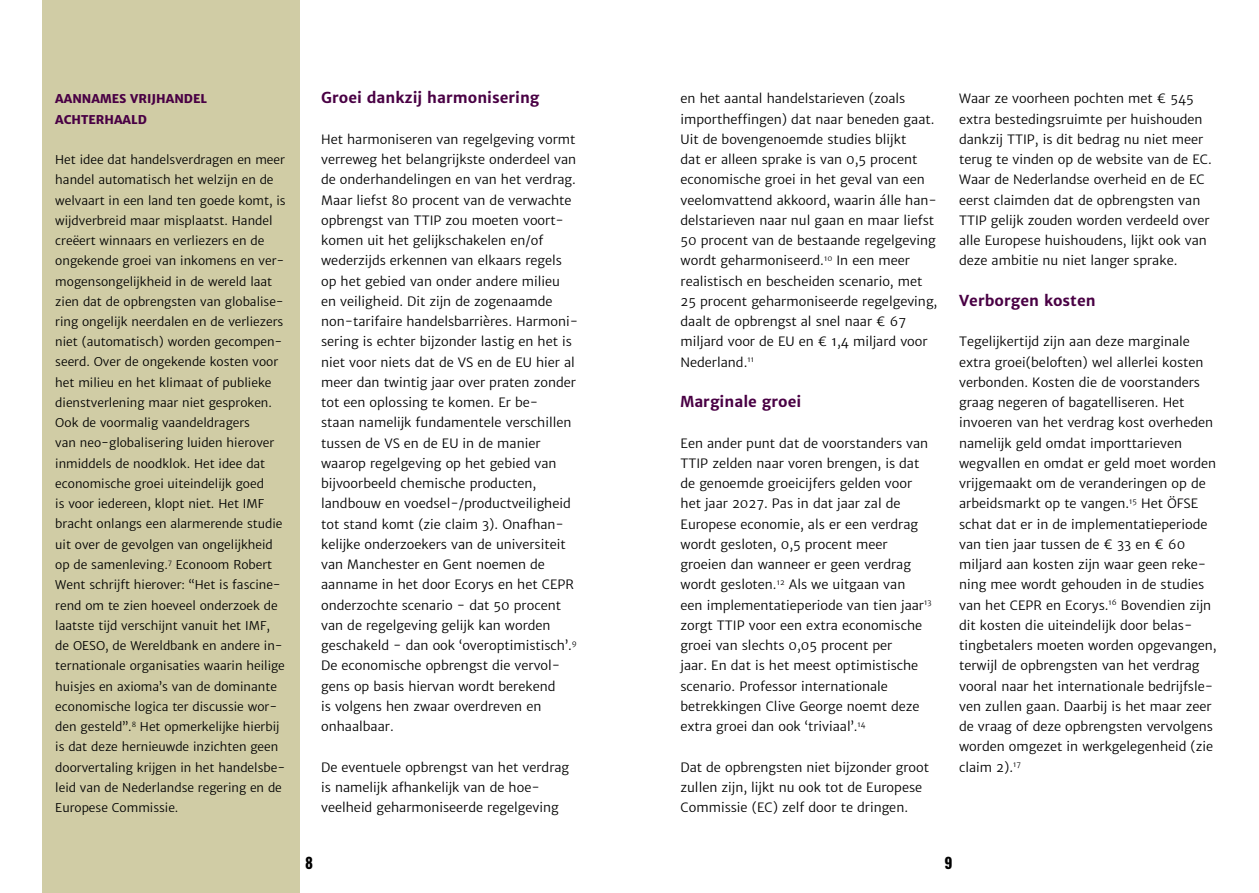
<style>
.page{position:relative;width:1259px;height:893px;background:#fff}
.page>*{position:absolute;margin:0;border:0;box-sizing:border-box;transform-origin:0 0}
.t1{font:700 15px "Merriweather Sans";color:#490044}
.t2{font:700 15px "Oswald";color:#000}
.t3{font:12.75px/20.2px "Merriweather Sans";color:#000}
.t4{font:12px/20.2px "Merriweather Sans";color:#000}
.t5{font:800 12px/20.2px "Merriweather Sans";color:#490044}
</style>
<div class="page">
<div style="left:43px;top:0;width:257px;height:893px;background:#d0cca5"></div>
<p class="t5" style="left:55px;top:89px;width:153px">AANNAMES VRIJHANDEL<br>ACHTERHAALD</p>
<p class="t4" style="left:55px;top:150px;width:232px">Het idee dat handelsverdragen en meer handel automatisch het welzijn en de welvaart in een land ten goede komt, is wijdverbreid maar misplaatst. Handel creëert winnaars en verliezers en de ongekende groei van inkomens en ver&shy;mogensongelijkheid in de wereld laat zien dat de opbrengsten van globalise&shy;ring ongelijk neerdalen en de verliezers niet (automatisch) worden gecompen&shy;seerd. Over de ongekende kosten voor het milieu en het klimaat of publieke dienstverlening maar niet gesproken.<br>Ook de voormalig vaandeldragers<br>van neo-globalisering luiden hierover inmiddels de noodklok. Het idee dat economische groei uiteindelijk goed<br>is voor iedereen, klopt niet. Het IMF bracht onlangs een alarmerende studie uit over de gevolgen van ongelijkheid op de samenleving.<sup>7</sup> Econoom Robert Went schrijft hierover: “Het is fascine&shy;rend om te zien hoeveel onderzoek de laatste tijd verschijnt vanuit het IMF, de OESO, de Wereldbank en andere in&shy;ternationale organisaties waarin heilige huisjes en axioma’s van de dominante economische logica ter discussie wor&shy;den gesteld”.<sup>8</sup> Het opmerkelijke hierbij is dat deze hernieuwde inzichten geen doorvertaling krijgen in het handelsbe&shy;leid van de Nederlandse regering en de Europese Commissie.</p>
<p class="t1" style="left:321px;top:89px;width:220px">Groei dankzij harmonisering</p>
<p class="t3" style="left:321px;top:129px;width:258px">Het harmoniseren van regelgeving vormt verreweg het belangrijkste onderdeel van de onderhandelingen en van het verdrag.<br>Maar liefst 80 procent van de verwachte opbrengst van TTIP zou moeten voort&shy;komen uit het gelijkschakelen en/of wederzijds erkennen van elkaars regels op het gebied van onder andere milieu en veiligheid. Dit zijn de zogenaamde non-tarifaire handelsbarrières. Harmoni&shy;sering is echter bijzonder lastig en het is niet voor niets dat de VS en de EU hier al meer dan twintig jaar over praten zonder tot een oplossing te komen. Er be-<br>staan namelijk fundamentele verschillen tussen de VS en de EU in de manier waarop regelgeving op het gebied van bijvoorbeeld chemische producten, landbouw en voedsel-/productveiligheid tot stand komt (zie claim 3). Onafhan&shy;kelijke onderzoekers van de universiteit van Manchester en Gent noemen de aanname in het door Ecorys en het CEPR onderzochte scenario − dat 50 procent van de regelgeving gelijk kan worden geschakeld − dan ook ‘overoptimistisch’.<sup>9<br></sup>De economische opbrengst die vervol&shy;gens op basis hiervan wordt berekend<br>is volgens hen zwaar overdreven en onhaalbaar.</p>
<p class="t3" style="left:321px;top:757px;width:250px">De eventuele opbrengst van het verdrag is namelijk afhankelijk van de hoe&shy;veelheid geharmoniseerde regelgeving</p>
<p class="t3" style="left:680px;top:89px;width:258px">en het aantal handelstarieven (zoals importheffingen) dat naar beneden gaat.<br>Uit de bovengenoemde studies blijkt<br>dat er alleen sprake is van 0,5 procent economische groei in het geval van een veelomvattend akkoord, waarin álle han&shy;delstarieven naar nul gaan en maar liefst 50 procent van de bestaande regelgeving wordt geharmoniseerd.<sup>10</sup> In een meer realistisch en bescheiden scenario, met 25 procent geharmoniseerde regelgeving, daalt de opbrengst al snel naar € 67 miljard voor de EU en € 1,4 miljard voor Nederland.<sup>11</sup></p>
<p class="t1" style="left:680px;top:392px;width:122px">Marginale groei</p>
<p class="t3" style="left:680px;top:433px;width:252px">Een ander punt dat de voorstanders van TTIP zelden naar voren brengen, is dat de genoemde groeicijfers gelden voor het jaar 2027. Pas in dat jaar zal de Europese economie, als er een verdrag wordt gesloten, 0,5 procent meer groeien dan wanneer er geen verdrag wordt gesloten.<sup>12</sup> Als we uitgaan van<br>een implementatieperiode van tien jaar<sup>13 </sup>zorgt TTIP voor een extra economische groei van slechts 0,05 procent per<br>jaar. En dat is het meest optimistische scenario. Professor internationale betrekkingen Clive George noemt deze extra groei dan ook ‘triviaal’.<sup>14</sup></p>
<p class="t3" style="left:680px;top:757px;width:250px">Dat de opbrengsten niet bijzonder groot zullen zijn, lijkt nu ook tot de Europese<br>Commissie (EC) zelf door te dringen.</p>
<p class="t3" style="left:959px;top:89px;width:254px">Waar ze voorheen pochten met € 545 extra bestedingsruimte per huishouden dankzij TTIP, is dit bedrag nu niet meer terug te vinden op de website van de EC.<br>Waar de Nederlandse overheid en de EC eerst claimden dat de opbrengsten van TTIP gelijk zouden worden verdeeld over alle Europese huishoudens, lijkt ook van deze ambitie nu niet langer sprake.</p>
<p class="t1" style="left:959px;top:291px;width:138px">Verborgen kosten</p>
<p class="t3" style="left:959px;top:332px;width:259px">Tegelijkertijd zijn aan deze marginale extra groei(beloften) wel allerlei kosten verbonden. Kosten die de voorstanders graag negeren of bagatelliseren. Het invoeren van het verdrag kost overheden namelijk geld omdat importtarieven wegvallen en omdat er geld moet worden vrijgemaakt om de veranderingen op de arbeidsmarkt op te vangen.<sup>15</sup> Het ÖFSE schat dat er in de implementatieperiode van tien jaar tussen de € 33 en € 60 miljard aan kosten zijn waar geen reke&shy;ning mee wordt gehouden in de studies van het CEPR en Ecorys.<sup>16</sup> Bovendien zijn dit kosten die uiteindelijk door belas&shy;tingbetalers moeten worden opgevangen, terwijl de opbrengsten van het verdrag vooral naar het internationale bedrijfsle&shy;ven zullen gaan. Daarbij is het maar zeer de vraag of deze opbrengsten vervolgens worden omgezet in werkgelegenheid (zie claim 2).<sup>17</sup></p>
<p class="t2" style="left:305px;top:852px;width:9px">8</p>
<p class="t2" style="left:944px;top:852px;width:9px">9</p>
</div>
